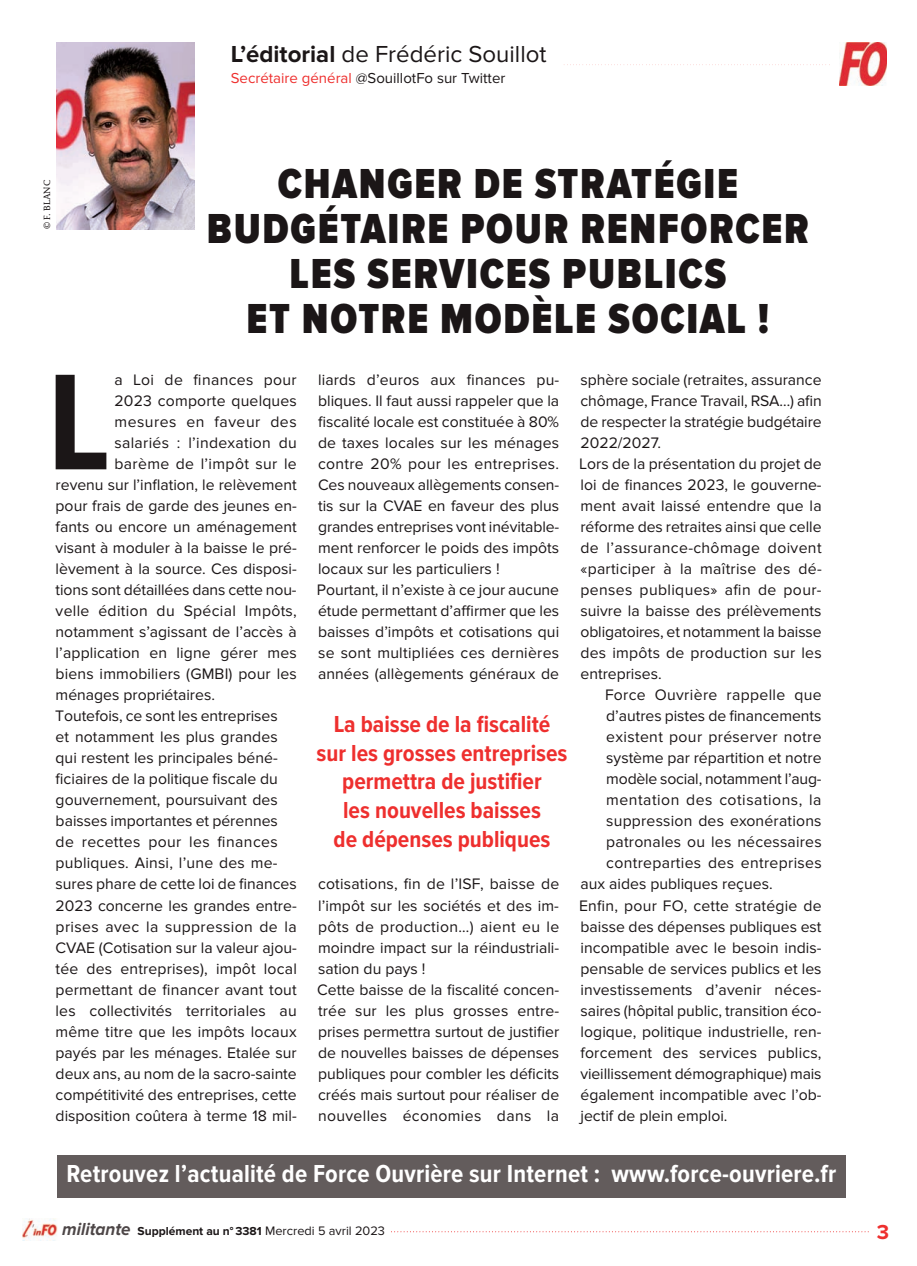
<style>
.page{position:relative;width:917px;height:1266px;background:#fff}
.page>*{position:absolute;margin:0;border:0;box-sizing:border-box;transform-origin:0 0}
.t1{font:700 141.75px "Proxima Nova Cond";color:#1b1617}
.t2{font:900 43.5px/45px "Proxima Nova Cond";letter-spacing:.04em;color:#1b1617;text-align:center;scale:.96 1}
.t3{font:700 25.5px "Proxima Nova Cond";letter-spacing:.01em;color:#fff}
.t4{font:700 24px/28.5px "Proxima Nova Cond";color:#ee2f2e;text-align:center}
.t5{font:24px "Proxima Nova";color:#1b1617}
.t6{font:700 21px "Proxima Nova";color:#ee2f2e}
.t7{font:15.75px/21px "Proxima Nova";color:#1b1617}
.t8{font:15.75px "Proxima Nova";letter-spacing:.02em;color:#1b1617}
.t9{font:15.75px "Proxima Nova";letter-spacing:.025em;color:#1b1617}
.t10{font:15.75px "Proxima Nova";letter-spacing:.03em;color:#1b1617}
.t11{font:15px "Proxima Nova";color:#1b1617}
.t12{font:700 12px "Proxima Nova";color:#1b1617}
.t13{font:500 9px "Stone Informal Std";color:#1b1617}
.s1{font-weight:700}
.s2{color:#ee2f2e}
.s3{font-family:"Stone Informal Std";font-weight:500;color:#fff}
.s4{font-style:italic;font-size:18px;color:#4d4647}
.s5{font-weight:400;font-size:12.75px}
</style>
<div class="page">
<svg style="left:391px;top:1231px;width:478px;height:2px"></svg>
<img style="left:22px;top:1218px;width:36px;height:21px">
<img style="left:839px;top:43px;width:47px;height:43px">
<svg style="left:564px;top:64px;width:266px;height:1px"></svg>
<img style="left:56px;top:42px;width:138px;height:187px">
<div style="left:57px;top:1155px;width:788px;height:42px;background:#635c5c"></div>
<p class="t13" style="left:44px;top:229px;width:51px;rotate:-90deg">© F. BLANC</p>
<h3 class="t5" style="left:231px;top:43px;width:317px"><span class="s1">L’éditorial</span> de Frédéric Souillot</h3>
<p class="t11" style="left:231px;top:72px;width:276px"><span class="s2">Secrétaire général</span> @SouillotFo sur Twitter</p>
<h2 class="t2" style="left:207px;top:162px;width:628px">CHANGER DE STRATÉGIE<br>BUDGÉTAIRE POUR RENFORCER<br>LES SERVICES PUBLICS<br>ET NOTRE MODÈLE SOCIAL !</h2>
<h1 class="t1" style="left:47px;top:357px;width:64px">L</h1>
<p class="t8" style="left:114px;top:373px;width:184px">a Loi de finances pour</p>
<p class="t7" style="left:114px;top:391px;width:184px">2023 comporte quelques</p>
<p class="t10" style="left:114px;top:415px;width:184px">mesures en faveur des</p>
<p class="t8" style="left:114px;top:436px;width:184px">salariés : l’indexation du</p>
<p class="t9" style="left:114px;top:457px;width:184px">barème de l’impôt sur le</p>
<p class="t7" style="left:56px;top:475px;width:242px">revenu sur l’inflation, le relèvement</p>
<p class="t7" style="left:56px;top:496px;width:242px">pour frais de garde des jeunes en-</p>
<p class="t7" style="left:56px;top:517px;width:243px">fants ou encore un aménagement</p>
<p class="t7" style="left:56px;top:538px;width:242px">visant à moduler à la baisse le pré-</p>
<p class="t7" style="left:56px;top:559px;width:242px">lèvement à la source. Ces disposi-</p>
<p class="t7" style="left:56px;top:580px;width:242px">tions sont détaillées dans cette nou-</p>
<p class="t8" style="left:56px;top:604px;width:243px">velle édition du Spécial Impôts,</p>
<p class="t7" style="left:56px;top:622px;width:242px">notamment s’agissant de l’accès à</p>
<p class="t7" style="left:56px;top:643px;width:242px">l’application en ligne gérer mes</p>
<p class="t7" style="left:56px;top:664px;width:242px">biens immobiliers (GMBI) pour les</p>
<p class="t7" style="left:56px;top:685px;width:161px">ménages propriétaires.</p>
<p class="t7" style="left:55px;top:706px;width:224px">Toutefois, ce sont les entreprises</p>
<p class="t7" style="left:56px;top:727px;width:223px">et notamment les plus grandes</p>
<p class="t7" style="left:56px;top:748px;width:223px">qui restent les principales béné-</p>
<p class="t7" style="left:56px;top:769px;width:223px">ficiaires de la politique fiscale du</p>
<p class="t7" style="left:56px;top:790px;width:223px">gouvernement, poursuivant des</p>
<p class="t7" style="left:56px;top:811px;width:224px">baisses importantes et pérennes</p>
<p class="t9" style="left:56px;top:835px;width:223px">de recettes pour les finances</p>
<p class="t7" style="left:56px;top:853px;width:223px">publiques. Ainsi, l’une des me-</p>
<p class="t7" style="left:56px;top:874px;width:242px">sures phare de cette loi de finances</p>
<p class="t7" style="left:56px;top:895px;width:242px">2023 concerne les grandes entre-</p>
<p class="t9" style="left:56px;top:919px;width:242px">prises avec la suppression de la</p>
<p class="t7" style="left:56px;top:937px;width:242px">CVAE (Cotisation sur la valeur ajou-</p>
<p class="t7" style="left:56px;top:958px;width:243px">tée des entreprises), impôt local</p>
<p class="t7" style="left:56px;top:979px;width:242px">permettant de financer avant tout</p>
<p class="t7" style="left:56px;top:1000px;width:242px">les collectivités territoriales au</p>
<p class="t7" style="left:56px;top:1021px;width:242px">même titre que les impôts locaux</p>
<p class="t7" style="left:56px;top:1042px;width:242px">payés par les ménages. Etalée sur</p>
<p class="t7" style="left:56px;top:1063px;width:242px">deux ans, au nom de la sacro-sainte</p>
<p class="t7" style="left:56px;top:1084px;width:242px">compétitivité des entreprises, cette</p>
<p class="t7" style="left:56px;top:1105px;width:242px">disposition coûtera à terme 18 mil-</p>
<p class="t7" style="left:317px;top:370px;width:244px">liards d’euros aux finances pu&shy;bliques. Il faut aussi rappeler que la fiscalité locale est constituée à 80% de taxes locales sur les ménages contre 20% pour les entreprises.<br>Ces nouveaux allègements consen&shy;tis sur la CVAE en faveur des plus grandes entreprises vont inévitable&shy;ment renforcer le poids des impôts locaux sur les particuliers !<br>Pourtant, il n’existe à ce jour aucune étude permettant d’affirmer que les baisses d’impôts et cotisations qui se sont multipliées ces dernières années (allègements généraux de</p>
<h3 class="t4" style="left:316px;top:711px;width:252px">La baisse de la fiscalité sur les grosses entreprises permettra de justifier<br>les nouvelles baisses<br>de dépenses publiques</h3>
<p class="t7" style="left:317px;top:874px;width:243px">cotisations, fin de l’ISF, baisse de l’impôt sur les sociétés et des im&shy;pôts de production…) aient eu le moindre impact sur la réindustriali&shy;sation du pays !<br>Cette baisse de la fiscalité concen&shy;trée sur les plus grosses entre&shy;prises permettra surtout de justifier de nouvelles baisses de dépenses publiques pour combler les déficits créés mais surtout pour réaliser de nouvelles économies dans la</p>
<p class="t7" style="left:579px;top:370px;width:244px">sphère sociale (retraites, assurance chômage, France Travail, RSA…) afin de respecter la stratégie budgétaire<br>2022/2027.<br>Lors de la présentation du projet de loi de finances 2023, le gouverne&shy;ment avait laissé entendre que la réforme des retraites ainsi que celle de l’assurance-chômage doivent «participer à la maîtrise des dé&shy;penses publiques» afin de pour&shy;suivre la baisse des prélèvements obligatoires, et notamment la baisse des impôts de production sur les entreprises.</p>
<p class="t9" style="left:605px;top:688px;width:218px">Force Ouvrière rappelle que</p>
<p class="t7" style="left:606px;top:706px;width:217px">d’autres pistes de financements</p>
<p class="t8" style="left:606px;top:730px;width:217px">existent pour préserver notre</p>
<p class="t7" style="left:606px;top:748px;width:217px">système par répartition et notre</p>
<p class="t7" style="left:606px;top:769px;width:217px">modèle social, notamment l’aug-</p>
<p class="t10" style="left:606px;top:793px;width:217px">mentation des cotisations, la</p>
<p class="t7" style="left:606px;top:811px;width:217px">suppression des exonérations</p>
<p class="t7" style="left:606px;top:832px;width:217px">patronales ou les nécessaires</p>
<p class="t8" style="left:606px;top:856px;width:217px">contreparties des entreprises</p>
<p class="t7" style="left:580px;top:874px;width:193px">aux aides publiques reçues.</p>
<p class="t7" style="left:579px;top:895px;width:244px">Enfin, pour FO, cette stratégie de</p>
<p class="t7" style="left:580px;top:916px;width:242px">baisse des dépenses publiques est</p>
<p class="t7" style="left:580px;top:937px;width:242px">incompatible avec le besoin indis-</p>
<p class="t7" style="left:580px;top:958px;width:242px">pensable de services publics et les</p>
<p class="t7" style="left:580px;top:979px;width:242px">investissements d’avenir néces-</p>
<p class="t7" style="left:580px;top:1000px;width:242px">saires (hôpital public, transition éco-</p>
<p class="t7" style="left:580px;top:1021px;width:243px">logique, politique industrielle, ren-</p>
<p class="t7" style="left:580px;top:1042px;width:242px">forcement des services publics,</p>
<p class="t7" style="left:580px;top:1063px;width:242px">vieillissement démographique) mais</p>
<p class="t7" style="left:580px;top:1084px;width:242px">également incompatible avec l’ob-</p>
<p class="t7" style="left:580px;top:1105px;width:148px">jectif de plein emploi.</p>
<h3 class="t3" style="left:67px;top:1161px;width:770px">Retrouvez l’actualité de Force Ouvrière sur Internet : www.force-ouvriere.fr</h3>
<p class="t12" style="left:58px;top:1225px;width:331px"><span class="s3">l</span><span class="s4">militante</span> Supplément au n° 3381 <span class="s5">Mercredi 5 avril 2023</span><span class="s3">l</span></p>
<h3 class="t6" style="left:876px;top:1222px;width:14px">3</h3>
</div>
